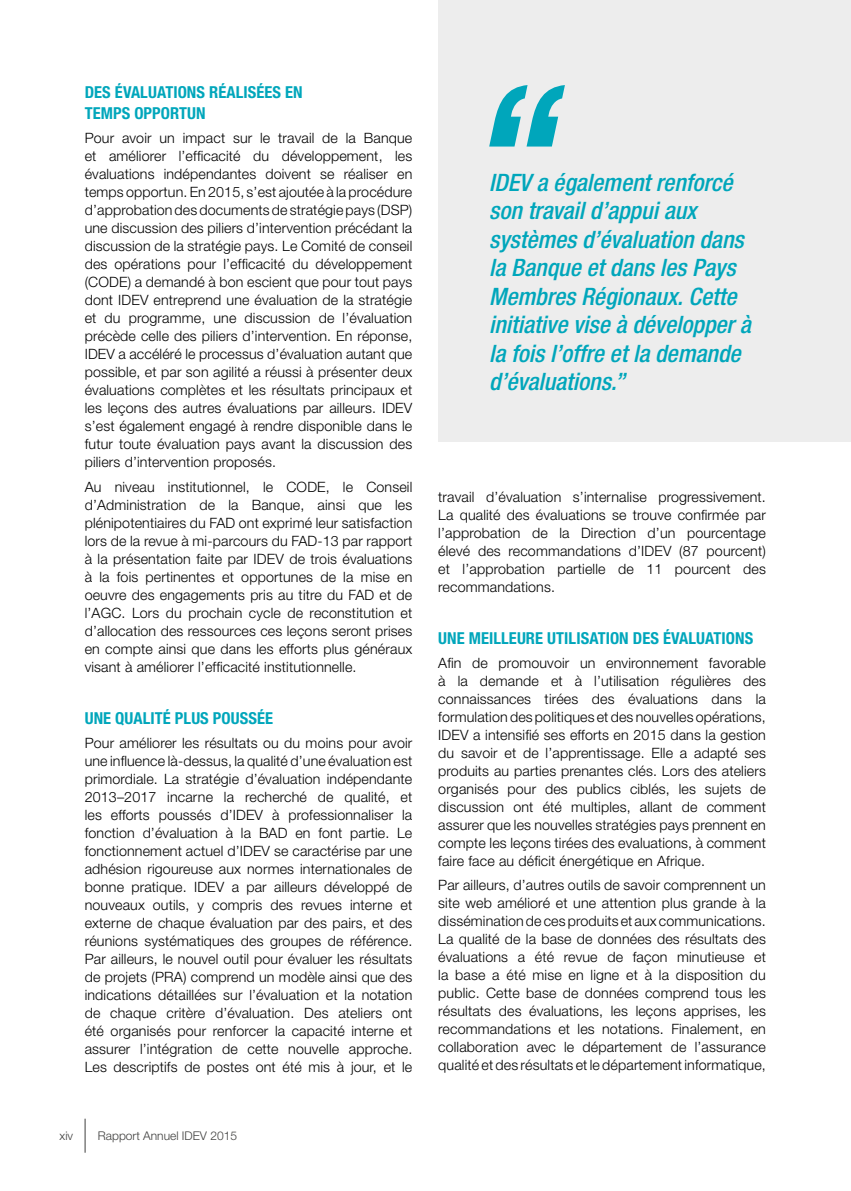
<style>
.page{position:relative;width:851px;height:1191px;background:#fff}
.page>*{position:absolute;margin:0;border:0;box-sizing:border-box;transform-origin:0 0}
.t1{font:italic 500 condensed 24px/28.5px "Helvetica Neue";color:#00a6bb}
.t2{font:700 condensed 16.5px/21px "Helvetica Neue";letter-spacing:.005em;color:#00a6bb}
.t3{font:300 14.25px/18px "Helvetica Neue";letter-spacing:.01em;color:#000;text-align:justify}
.t4{font:300 12px "Helvetica Neue";color:#3f3f3e}
</style>
<div class="page">
<div style="left:438px;top:0;width:412px;height:441px;background:#e7e7e7"></div>
<svg style="left:489px;top:85px;width:76px;height:61px"></svg>
<hr style="left:85px;top:1118px;width:1px;height:34px;background:#3f3f3e">
<p class="t2" style="left:85px;top:81px;width:219px">DES ÉVALUATIONS RÉALISÉES EN<br>TEMPS OPPORTUN</p>
<p class="t3" style="left:85px;top:129px;width:329px">Pour avoir un impact sur le travail de la Banque et améliorer l’efficacité du développement, les évaluations indépendantes doivent se réaliser en temps opportun. En 2015, s’est ajoutée à la procédure d’approbation des documents de stratégie pays (DSP) une discussion des piliers d’intervention précédant la discussion de la stratégie pays. Le Comité de conseil des opérations pour l’efficacité du développement (CODE) a demandé à bon escient que pour tout pays dont IDEV entreprend une évaluation de la stratégie et du programme, une discussion de l’évaluation précède celle des piliers d’intervention. En réponse, IDEV a accéléré le processus d’évaluation autant que possible, et par son agilité a réussi à présenter deux évaluations complètes et les résultats principaux et les leçons des autres évaluations par ailleurs. IDEV s’est également engagé à rendre disponible dans le futur toute évaluation pays avant la discussion des piliers d’intervention proposés.</p>
<p class="t3" style="left:85px;top:477px;width:329px">Au niveau institutionnel, le CODE, le Conseil d’Administration de la Banque, ainsi que les plénipotentiaires du FAD ont exprimé leur satisfaction lors de la revue à mi-parcours du FAD-13 par rapport à la présentation faite par IDEV de trois évaluations à la fois pertinentes et opportunes de la mise en oeuvre des engagements pris au titre du FAD et de l’AGC. Lors du prochain cycle de reconstitution et d’allocation des ressources ces leçons seront prises en compte ainsi que dans les efforts plus généraux visant à améliorer l’efficacité institutionnelle.</p>
<p class="t2" style="left:85px;top:707px;width:190px">UNE QUALITÉ PLUS POUSSÉE</p>
<p class="t3" style="left:85px;top:733px;width:329px">Pour améliorer les résultats ou du moins pour avoir une influence là-dessus, la qualité d’une évaluation est primordiale. La stratégie d’évaluation indépendante 2013–2017 incarne la recherché de qualité, et les efforts poussés d’IDEV à professionnaliser la fonction d’évaluation à la BAD en font partie. Le fonctionnement actuel d’IDEV se caractérise par une adhésion rigoureuse aux normes internationales de bonne pratique. IDEV a par ailleurs développé de nouveaux outils, y compris des revues interne et externe de chaque évaluation par des pairs, et des réunions systématiques des groupes de référence.<br>Par ailleurs, le nouvel outil pour évaluer les résultats de projets (PRA) comprend un modèle ainsi que des indications détaillées sur l’évaluation et la notation de chaque critère d’évaluation. Des ateliers ont été organisés pour renforcer la capacité interne et assurer l’intégration de cette nouvelle approche.<br>Les descriptifs de postes ont été mis à jour, et le</p>
<p class="t4" style="left:60px;top:1128px;width:15px">xiv</p>
<p class="t4" style="left:98px;top:1128px;width:141px">Rapport Annuel IDEV 2015</p>
<h1 class="t1" style="left:489px;top:168px;width:263px">IDEV a également renforcé son travail d’appui aux systèmes d’évaluation dans la Banque et dans les Pays<br>Membres Régionaux. Cette initiative vise à développer à la fois l’offre et la demande d’évaluations.”</h1>
<p class="t3" style="left:438px;top:487px;width:329px">travail d’évaluation s’internalise progressivement.<br>La qualité des évaluations se trouve confirmée par l’approbation de la Direction d’un pourcentage élevé des recommandations d’IDEV (87 pourcent) et l’approbation partielle de 11 pourcent des recommandations.</p>
<p class="t2" style="left:438px;top:627px;width:316px">UNE MEILLEURE UTILISATION DES ÉVALUATIONS</p>
<p class="t3" style="left:438px;top:653px;width:329px">Afin de promouvoir un environnement favorable à la demande et à l’utilisation régulières des connaissances tirées des évaluations dans la formulation des politiques et des nouvelles opérations, IDEV a intensifié ses efforts en 2015 dans la gestion du savoir et de l’apprentissage. Elle a adapté ses produits au parties prenantes clés. Lors des ateliers organisés pour des publics ciblés, les sujets de discussion ont été multiples, allant de comment assurer que les nouvelles stratégies pays prennent en compte les leçons tirées des evaluations, à comment faire face au déficit énergétique en Afrique.</p>
<p class="t3" style="left:438px;top:876px;width:329px">Par ailleurs, d’autres outils de savoir comprennent un site web amélioré et une attention plus grande à la dissémination de ces produits et aux communications.<br>La qualité de la base de données des résultats des évaluations a été revue de façon minutieuse et la base a été mise en ligne et à la disposition du public. Cette base de données comprend tous les résultats des évaluations, les leçons apprises, les recommandations et les notations. Finalement, en collaboration avec le département de l’assurance qualité et des résultats et le département informatique,</p>
</div>
